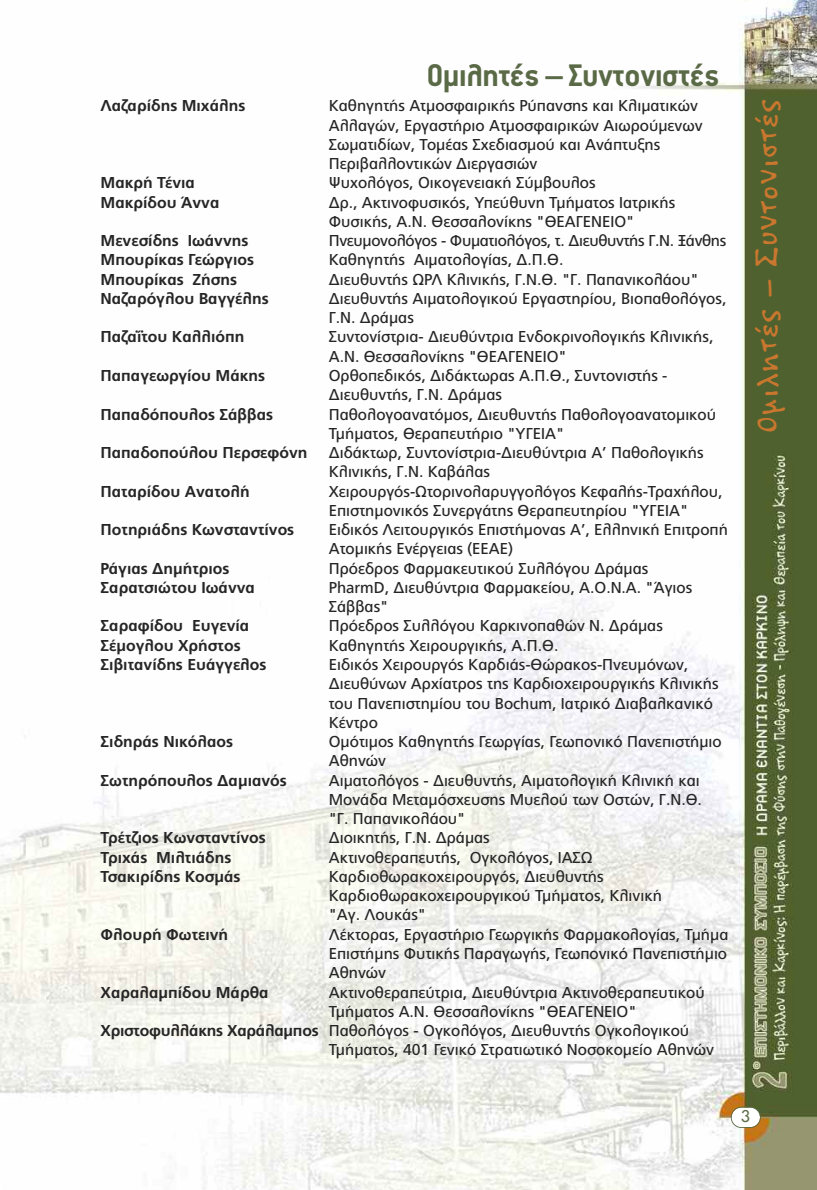
<style>
.page{position:relative;width:817px;height:1190px;background:#fff}
.page>*{position:absolute;margin:0;border:0;box-sizing:border-box;transform-origin:0 0}
.t1{font:300 35px "PF Papernote";letter-spacing:.045em;color:#c9772e}
.t2{font:700 35px "PF Premier Text";color:#5b6a46}
.t3{font:15.75px/19.2px "PF Catalog";color:#272627}
.t4{font:700 15.75px "PF Catalog";color:#272627}
.t5{font:15.75px "PF Catalog";letter-spacing:-.02em;color:#272627}
.t6{font:15.75px "Art Futur H Medium";color:#5b6a46}
.s1{font-weight:700}
</style>
<div class="page">
<img style="left:0;top:0;width:817px;height:1189px">
<div style="left:731px;top:1107px;width:29px;height:19px;background:#fff;border-radius:10px"></div>
<div style="left:731px;top:1106px;width:30px;height:21px;border:2px solid #5b6a46;border-radius:11px"></div>
<h1 class="t2" style="left:427px;top:58px;width:294px">Οµιλητές – Συντονιστές</h1>
<p class="t4" style="left:101px;top:96px;width:146px">Λαζαρίδης Μιχάλης</p>
<p class="t3" style="left:329px;top:96px;width:375px">Καθηγητής Ατµοσφαιρικής Ρύπανσης και Κλιµατικών Αλλαγών, Eργαστήριο Ατµοσφαιρικών Αιωρούµενων Σωµατιδίων, Τοµέας Σχεδιασµού και Ανάπτυξης Περιβαλλοντικών ∆ιεργασιών</p>
<p class="t4" style="left:101px;top:173px;width:96px">Μακρή Τένια</p>
<p class="t3" style="left:329px;top:173px;width:268px">Ψυχολόγος, Οικογενειακή Σύµβουλος</p>
<p class="t4" style="left:101px;top:193px;width:120px">Μακρίδου Άννα</p>
<p class="t3" style="left:329px;top:193px;width:348px">∆ρ., Ακτινοφυσικός, Υπεύθυνη Τµήµατος Ιατρικής<br>Φυσικής, Α.Ν. Θεσσαλονίκης "ΘΕΑΓΕΝΕΙΟ"</p>
<p class="t4" style="left:101px;top:231px;width:149px">Μενεσίδης Ιωάννης</p>
<p class="t5" style="left:329px;top:231px;width:399px">Πνευµονολόγος - Φυµατιολόγος, τ. ∆ιευθυντής Γ.Ν. Ξάνθης</p>
<p class="t4" style="left:101px;top:250px;width:155px">Μπουρίκας Γεώργιος</p>
<p class="t3" style="left:329px;top:250px;width:236px">Καθηγητής Αιµατολογίας, ∆.Π.Θ.</p>
<p class="t4" style="left:101px;top:270px;width:138px">Μπουρίκας Ζήσης</p>
<p class="t3" style="left:329px;top:270px;width:371px">∆ιευθυντής ΩΡΛ Κλινικής, Γ.Ν.Θ. "Γ. Παπανικολάου"</p>
<p class="t4" style="left:101px;top:289px;width:170px">Ναζαρόγλου Βαγγέλης</p>
<p class="t3" style="left:329px;top:289px;width:399px">∆ιευθυντής Αιµατολογικού Εργαστηρίου, Βιοπαθολόγος,<br>Γ.Ν. ∆ράµας</p>
<p class="t4" style="left:101px;top:327px;width:145px">Παζαΐτου Καλλιόπη</p>
<p class="t3" style="left:329px;top:327px;width:386px">Συντονίστρια- ∆ιευθύντρια Ενδοκρινολογικής Κλινικής,<br>Α.Ν. Θεσσαλονίκης "ΘΕΑΓΕΝΕΙΟ"</p>
<p class="t4" style="left:101px;top:366px;width:166px">Παπαγεωργίου Μάκης</p>
<p class="t3" style="left:329px;top:366px;width:340px">Ορθοπεδικός, ∆ιδάκτωρας Α.Π.Θ., Συντονιστής - ∆ιευθυντής, Γ.Ν. ∆ράµας</p>
<p class="t4" style="left:101px;top:404px;width:174px">Παπαδόπουλος Σάββας</p>
<p class="t3" style="left:329px;top:404px;width:389px">Παθολογοανατόµος, ∆ιευθυντής Παθολογοανατοµικού<br>Τµήµατος, Θεραπευτήριο "ΥΓΕΙΑ"</p>
<p class="t4" style="left:101px;top:443px;width:208px">Παπαδοπούλου Περσεφόνη</p>
<p class="t3" style="left:329px;top:443px;width:376px">∆ιδάκτωρ, Συντονίστρια-∆ιευθύντρια Α’ Παθολογικής<br>Κλινικής, Γ.Ν. Καβάλας</p>
<p class="t4" style="left:101px;top:481px;width:151px">Παταρίδου Ανατολή</p>
<p class="t3" style="left:329px;top:481px;width:395px">Χειρουργός-Ωτορινολαρυγγολόγος Κεφαλής-Τραχήλου,<br>Επιστηµονικός Συνεργάτης Θεραπευτηρίου "ΥΓΕΙΑ"</p>
<p class="t4" style="left:101px;top:520px;width:195px">Ποτηριάδης Κωνσταντίνος</p>
<p class="t3" style="left:329px;top:520px;width:401px">Ειδικός Λειτουργικός Επιστήµονας Α’, Ελληνική Επιτροπή<br>Ατοµικής Ενέργειας (ΕΕΑΕ)</p>
<p class="t4" style="left:101px;top:558px;width:131px">Ράγιας ∆ηµήτριος</p>
<p class="t3" style="left:329px;top:558px;width:321px">Πρόεδρος Φαρµακευτικού Συλλόγου ∆ράµας</p>
<p class="t4" style="left:101px;top:578px;width:156px">Σαρατσιώτου Ιωάννα</p>
<p class="t3" style="left:329px;top:578px;width:365px">PharmD, ∆ιευθύντρια Φαρµακείου, Α.Ο.Ν.Α. "Άγιος<br>Σάββας"</p>
<p class="t4" style="left:101px;top:616px;width:150px">Σαραφίδου Ευγενία</p>
<p class="t3" style="left:329px;top:616px;width:336px">Πρόεδρος Συλλόγου Καρκινοπαθών Ν. ∆ράµας</p>
<p class="t4" style="left:101px;top:635px;width:142px">Σέµογλου Χρήστος</p>
<p class="t3" style="left:329px;top:635px;width:231px">Καθηγητής Χειρουργικής, Α.Π.Θ.</p>
<p class="t4" style="left:101px;top:655px;width:167px">Σιβιτανίδης Ευάγγελος</p>
<p class="t3" style="left:329px;top:655px;width:391px">Ειδικός Χειρουργός Καρδιάς-Θώρακος-Πνευµόνων, ∆ιευθύνων Αρχίατρος της Καρδιοχειρουργικής Κλινικής του Πανεπιστηµίου του Bochum, Ιατρικό ∆ιαβαλκανικό Κέντρο</p>
<p class="t4" style="left:101px;top:732px;width:134px">Σιδηράς Νικόλαος</p>
<p class="t3" style="left:329px;top:732px;width:394px">Οµότιµος Καθηγητής Γεωργίας, Γεωπονικό Πανεπιστήµιο<br>Αθηνών</p>
<p class="t4" style="left:101px;top:770px;width:188px">Σωτηρόπουλος ∆αµιανός</p>
<p class="t3" style="left:329px;top:770px;width:375px">Αιµατολόγος - ∆ιευθυντής, Αιµατολογική Κλινική και<br>Μονάδα Μεταµόσχευσης Μυελού των Οστών, Γ.Ν.Θ. "Γ. Παπανικολάου"</p>
<p class="t4" style="left:101px;top:828px;width:167px">Τρέτζιος Κωνσταντίνος</p>
<p class="t3" style="left:329px;top:828px;width:163px">∆ιοικητής, Γ.Ν. ∆ράµας</p>
<p class="t4" style="left:101px;top:847px;width:132px">Τριχάς Μιλτιάδης</p>
<p class="t3" style="left:329px;top:847px;width:265px">Ακτινοθεραπευτής, Ογκολόγος, ΙΑΣΩ</p>
<p class="t4" style="left:101px;top:866px;width:141px">Τσακιρίδης Κοσµάς</p>
<p class="t3" style="left:329px;top:866px;width:335px">Καρδιοθωρακοχειρουργός, ∆ιευθυντής<br>Καρδιοθωρακοχειρουργικού Τµήµατος, Κλινική "Αγ. Λουκάς"</p>
<p class="t4" style="left:101px;top:924px;width:129px">Φλουρή Φωτεινή</p>
<p class="t3" style="left:329px;top:924px;width:401px;text-align:justify">Λέκτορας, Εργαστήριο Γεωργικής Φαρµακολογίας, Τµήµα Επιστήµης Φυτικής Παραγωγής, Γεωπονικό Πανεπιστήµιο Αθηνών</p>
<p class="t4" style="left:101px;top:982px;width:170px">Χαραλαµπίδου Μάρθα</p>
<p class="t3" style="left:329px;top:982px;width:377px">Ακτινοθεραπεύτρια, ∆ιευθύντρια Ακτινοθεραπευτικού</p>
<p class="t3" style="left:329px;top:1001px;width:309px">Τµήµατος Α.Ν. Θεσσαλονίκης "ΘΕΑΓΕΝΕΙΟ"</p>
<p class="t3" style="left:101px;top:1020px;width:590px"><span class="s1">Χριστοφυλλάκης Χαράλαµπος</span> Παθολόγος - Ογκολόγος, ∆ιευθυντής Ογκολογικού</p>
<p class="t3" style="left:329px;top:1040px;width:387px">Τµήµατος, 401 Γενικό Στρατιωτικό Νοσοκοµείο Αθηνών</p>
<h1 class="t1" style="left:749px;top:432px;width:334px;rotate:-90deg">Οµιλητές – Συντονιστές</h1>
<p class="t6" style="left:741px;top:1107px;width:11px">3</p>
</div>
